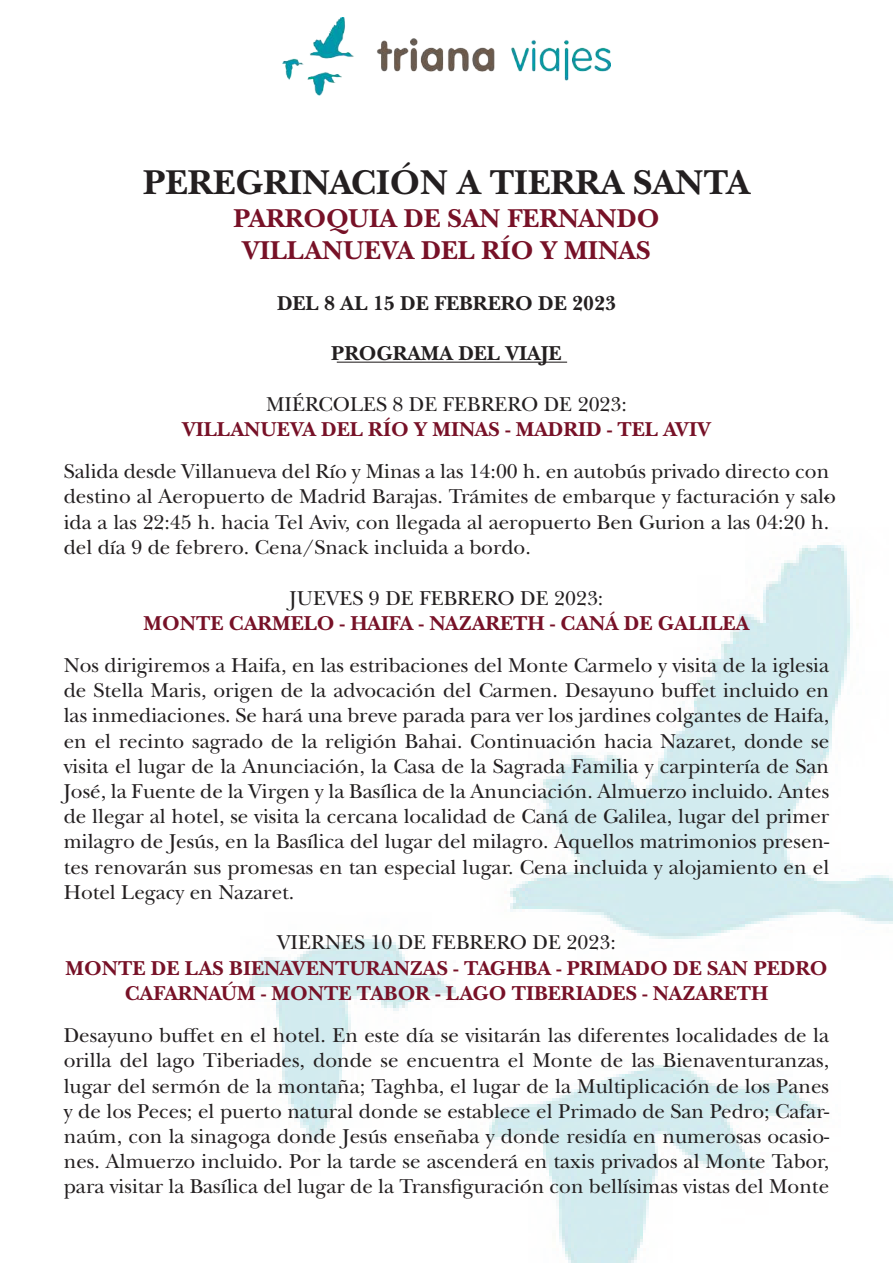
<style>
.page{position:relative;width:893px;height:1263px;background:#fff}
.page>*{position:absolute;margin:0;border:0;box-sizing:border-box;transform-origin:0 0}
.t1{font:700 36px "New Baskerville ITC Pro";color:#231f20}
.t2{font:700 27px/32.4px "New Baskerville ITC Pro";color:#771127;text-align:center}
.t3{font:21px/25.2px "New Baskerville ITC Pro";color:#231f20;text-align:justify}
.t4{font:700 21px/25.2px "New Baskerville ITC Pro";color:#771127;text-align:center}
.t5{font:700 21px "New Baskerville ITC Pro";color:#231f20}
</style>
<div class="page">
<img style="left:283px;top:18px;width:327px;height:78px">
<img style="left:249px;top:545px;width:644px;height:718px">
<hr style="left:337px;top:362px;width:230px;height:1px;background:#231f20">
<h1 class="t1" style="left:143px;top:162px;width:608px">PEREGRINACIÓN A TIERRA SANTA</h1>
<p class="t2" style="left:233px;top:202px;width:428px">PARROQUIA DE SAN FERNANDO<br>VILLANUEVA DEL RÍO Y MINAS</p>
<p class="t5" style="left:277px;top:291px;width:340px">DEL 8 AL 15 DE FEBRERO DE 2023</p>
<p class="t5" style="left:331px;top:341px;width:232px">PROGRAMA DEL VIAJE</p>
<p class="t3" style="left:266px;top:392px;width:362px">MIÉRCOLES 8 DE FEBRERO DE 2023:</p>
<p class="t4" style="left:182px;top:417px;width:530px">VILLANUEVA DEL RÍO Y MINAS - MADRID - TEL AVIV</p>
<p class="t3" style="left:64px;top:459px;width:767px">Salida desde Villanueva del Río y Minas a las 14:00 h. en autobús privado directo con destino al Aeropuerto de Madrid Barajas. Trámites de embarque y facturación y sal&shy;ida a las 22:45 h. hacia Tel Aviv, con llegada al aeropuerto Ben Gurion a las 04:20 h. del día 9 de febrero. Cena/Snack incluida a bordo.</p>
<p class="t3" style="left:290px;top:585px;width:315px">JUEVES 9 DE FEBRERO DE 2023:</p>
<p class="t4" style="left:144px;top:610px;width:607px">MONTE CARMELO - HAIFA - NAZARETH - CANÁ DE GALILEA</p>
<p class="t3" style="left:64px;top:653px;width:767px">Nos dirigiremos a Haifa, en las estribaciones del Monte Carmelo y visita de la iglesia de Stella Maris, origen de la advocación del Carmen. Desayuno buffet incluido en las inmediaciones. Se hará una breve parada para ver los jardines colgantes de Haifa, en el recinto sagrado de la religión Bahai. Continuación hacia Nazaret, donde se visita el lugar de la Anunciación, la Casa de la Sagrada Familia y carpintería de San José, la Fuente de la Virgen y la Basílica de la Anunciación. Almuerzo incluido. Antes de llegar al hotel, se visita la cercana localidad de Caná de Galilea, lugar del primer milagro de Jesús, en la Basílica del lugar del milagro. Aquellos matrimonios presen&shy;tes renovarán sus promesas en tan especial lugar. Cena incluida y alojamiento en el Hotel Legacy en Nazaret.</p>
<p class="t3" style="left:277px;top:930px;width:340px">VIERNES 10 DE FEBRERO DE 2023:</p>
<p class="t4" style="left:66px;top:955px;width:763px">MONTE DE LAS BIENAVENTURANZAS - TAGHBA - PRIMADO DE SAN PEDRO<br>CAFARNAÚM - MONTE TABOR - LAGO TIBERIADES - NAZARETH</p>
<p class="t3" style="left:64px;top:1023px;width:767px">Desayuno buffet en el hotel. En este día se visitarán las diferentes localidades de la orilla del lago Tiberiades, donde se encuentra el Monte de las Bienaventuranzas, lugar del sermón de la montaña; Taghba, el lugar de la Multiplicación de los Panes y de los Peces; el puerto natural donde se establece el Primado de San Pedro; Cafar&shy;naúm, con la sinagoga donde Jesús enseñaba y donde residía en numerosas ocasio&shy;nes. Almuerzo incluido. Por la tarde se ascenderá en taxis privados al Monte Tabor, para visitar la Basílica del lugar de la Transfiguración con bellísimas vistas del Monte</p>
</div>
